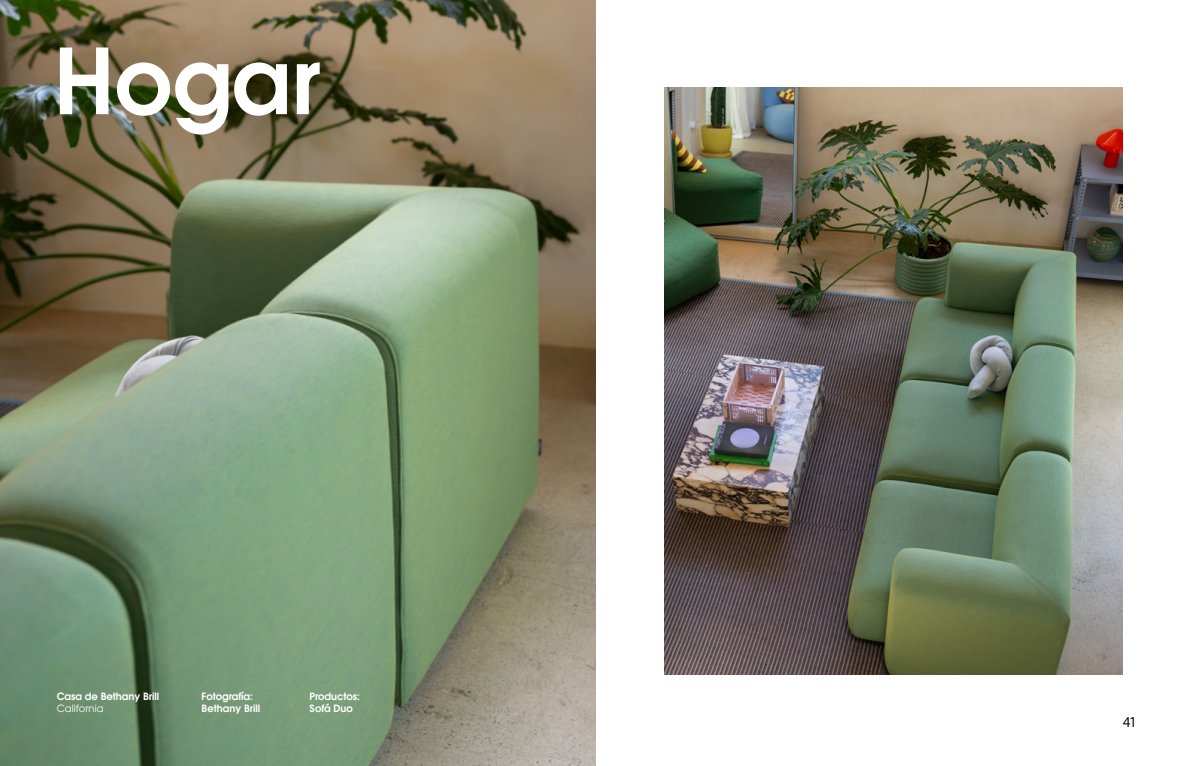
<style>
.page{position:relative;width:1191px;height:766px;background:#fff}
.page>*{position:absolute;margin:0;border:0;box-sizing:border-box;transform-origin:0 0}
.t1{font:600 90px "ITC Avant Garde Std";color:#fff}
.t2{font:14px "Modern Era";color:#000}
.t3{font:600 10px/12px "ITC Avant Garde Std";color:#fff}
.t4{font:10px "ITC Avant Garde Std";color:#fff}
</style>
<div class="page">
<img style="left:665px;top:87px;width:457px;height:587px">
<img style="left:0;top:0;width:595px;height:765px">
<h1 class="t1" style="left:53px;top:22px;width:268px">Hogar</h1>
<p class="t3" style="left:202px;top:689px;width:60px">Fotografía:<br>Bethany Brill</p>
<p class="t3" style="left:57px;top:689px;width:104px">Casa de Bethany Brill</p>
<p class="t4" style="left:57px;top:703px;width:48px">California</p>
<p class="t3" style="left:309px;top:689px;width:52px">Productos:<br>Sofá Duo</p>
<h2 class="t2" style="left:1123px;top:715px;width:14px">41</h2>
</div>
